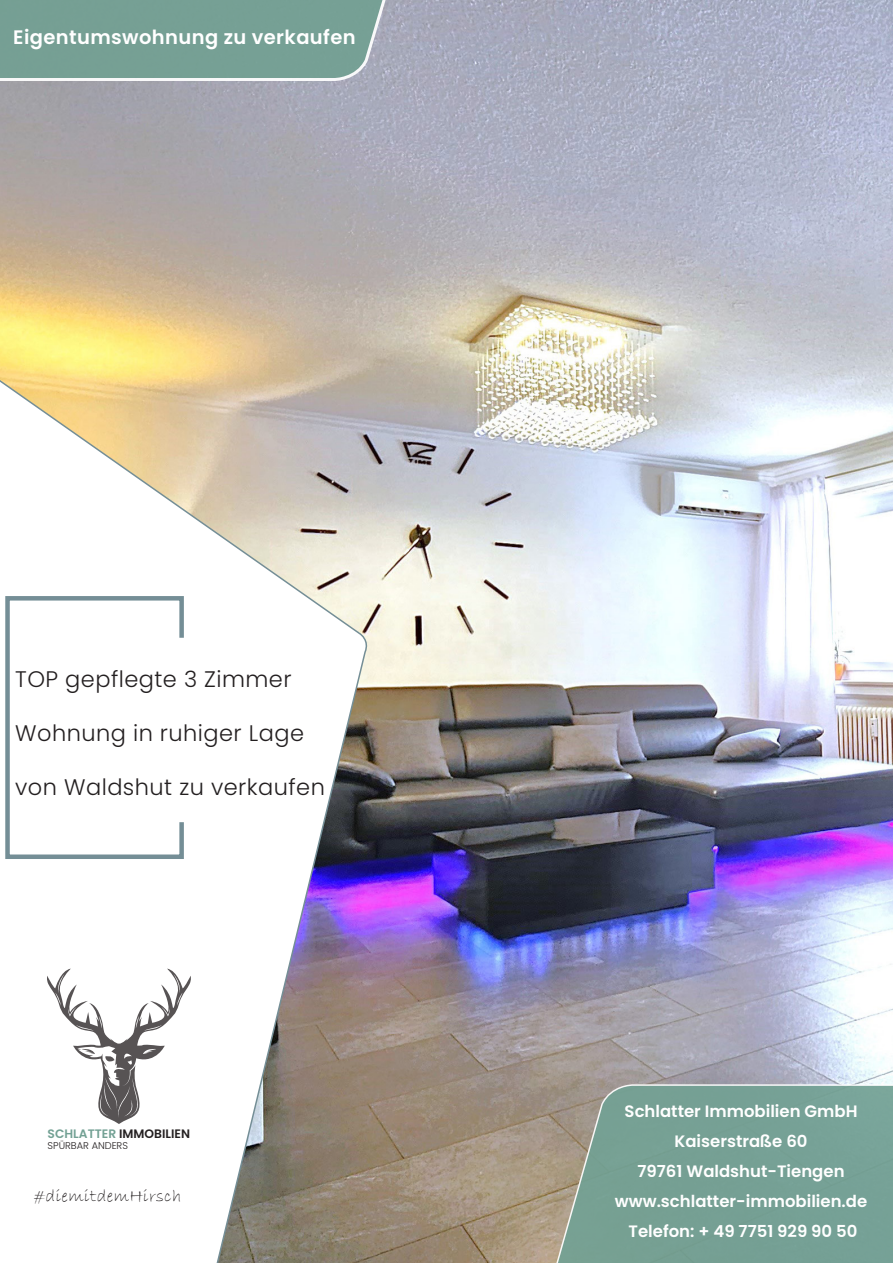
<style>
.page{position:relative;width:893px;height:1263px;background:#fff}
.page>*{position:absolute;margin:0;border:0;box-sizing:border-box;transform-origin:0 0}
.t1{font:300 22.5px "Poppins";letter-spacing:.02em;color:#231f20}
.t2{font:600 19.5px "Poppins";letter-spacing:.02em;color:#fff}
.t3{font:18px "Bradley Hand ITC";letter-spacing:.02em;color:#231f20}
.t4{font:600 16.5px/30px "Poppins";color:#fff;text-align:center}
.t5{font:600 12.3px "Poppins";color:#231f20}
.t6{font:300 9.75px "Poppins";color:#231f20}
.s1{color:#73a194}
</style>
<div class="page">
<img style="left:0;top:0;width:893px;height:1263px">
<svg style="left:0;top:0;width:435px;height:83px;background:#82a49e"></svg>
<svg style="left:536px;top:1083px;width:357px;height:180px;background:#7ea094"></svg>
<svg style="left:0;top:293px;width:370px;height:970px"></svg>
<svg style="left:3px;top:594px;width:183px;height:267px"></svg>
<svg style="left:46px;top:968px;width:145px;height:156px"></svg>
<p class="t2" style="left:13px;top:26px;width:344px">Eigentumswohnung zu verkaufen</p>
<h1 class="t1" style="left:15px;top:666px;width:278px">TOP gepflegte 3 Zimmer</h1>
<h1 class="t1" style="left:15px;top:720px;width:290px">Wohnung in ruhiger Lage</h1>
<h1 class="t1" style="left:15px;top:774px;width:311px">von Waldshut zu verkaufen</h1>
<p class="t5" style="left:48px;top:1126px;width:144px"><span class="s1">SCHLATTER</span> IMMOBILIEN</p>
<p class="t6" style="left:48px;top:1140px;width:82px">SPÜRBAR ANDERS</p>
<p class="t3" style="left:34px;top:1187px;width:149px">#diemitdemHirsch</p>
<p class="t4" style="left:615px;top:1096px;width:254px">Schlatter Immobilien GmbH<br>Kaiserstraße 60<br>79761 Waldshut-Tiengen www.schlatter-immobilien.de<br>Telefon: + 49 7751 929 90 50</p>
</div>
